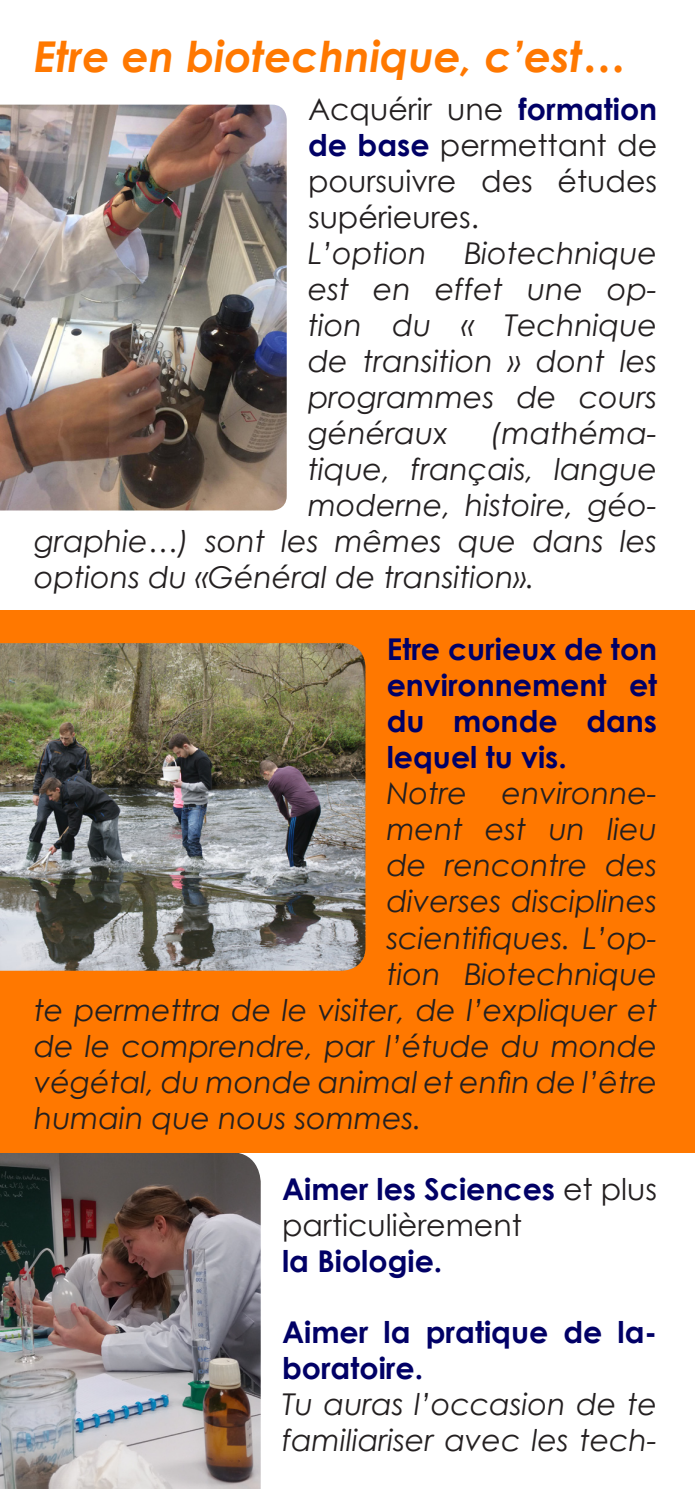
<style>
.page{position:relative;width:695px;height:1489px;background:#fff}
.page>*{position:absolute;margin:0;border:0;box-sizing:border-box;transform-origin:0 0}
.t1{font:italic 700 42.5px "Century Gothic";color:#ff7800}
.t2{font:italic 30px/36px "Century Gothic";color:#231f20;text-align:justify}
.t3{font:30px/36px "Century Gothic";color:#231f20;text-align:justify}
.t4{font:700 30px/36px "Century Gothic";color:#010066;text-align:justify}
.s1{font-weight:700;color:#010066}
</style>
<div class="page">
<img style="left:0;top:1152px;width:261px;height:336px">
<hr style="left:694px;top:1130px;width:1px;height:358px;background:#010066">
<div style="left:0;top:610px;width:694px;height:542px;background:#ff7800"></div>
<img style="left:0;top:105px;width:287px;height:405px">
<img style="left:0;top:643px;width:365px;height:327px">
<p class="t1" style="left:34px;top:29px;width:592px">Etre en biotechnique, c’est…</p>
<p class="t3" style="left:308px;top:91px;width:350px">Acquérir une <span class="s1">formation de base</span> permettant de poursuivre des études supérieures.</p>
<p class="t2" style="left:308px;top:235px;width:120px">L’option</p>
<p class="t2" style="left:308px;top:235px;width:350px;text-indent:156px">Biotechnique est en effet une op&shy;tion du « Technique de transition » dont les programmes de cours généraux</p>
<p class="t2" style="left:490px;top:415px;width:168px">(mathéma-</p>
<p class="t2" style="left:308px;top:451px;width:350px">tique, français, langue</p>
<p class="t2" style="left:308px;top:487px;width:350px">moderne, histoire, géo-</p>
<p class="t2" style="left:34px;top:523px;width:624px">graphie…) sont les mêmes que dans les</p>
<p class="t2" style="left:34px;top:559px;width:502px">options du «Général de transition».</p>
<p class="t4" style="left:386px;top:630px;width:272px">Etre curieux de ton environnement et du monde dans lequel tu vis.</p>
<p class="t2" style="left:386px;top:775px;width:272px">Notre environne-</p>
<p class="t2" style="left:386px;top:811px;width:272px">ment est un lieu</p>
<p class="t2" style="left:386px;top:847px;width:272px">de rencontre des</p>
<p class="t2" style="left:386px;top:883px;width:272px">diverses disciplines</p>
<p class="t2" style="left:386px;top:919px;width:272px">scientifiques. L’op-</p>
<p class="t2" style="left:386px;top:955px;width:272px">tion Biotechnique</p>
<p class="t2" style="left:34px;top:991px;width:624px">te permettra de le visiter, de l’expliquer et</p>
<p class="t2" style="left:34px;top:1027px;width:624px">de le comprendre, par l’étude du monde</p>
<p class="t2" style="left:34px;top:1063px;width:624px">végétal, du monde animal et enfin de l’être</p>
<p class="t2" style="left:34px;top:1099px;width:389px">humain que nous sommes.</p>
<p class="t3" style="left:282px;top:1170px;width:376px"><span class="s1">Aimer les Sciences</span> et plus particulièrement</p>
<p class="t4" style="left:282px;top:1241px;width:162px">la Biologie.</p>
<p class="t4" style="left:282px;top:1312px;width:376px">Aimer la pratique de la&shy;boratoire.</p>
<p class="t2" style="left:282px;top:1385px;width:376px">Tu auras l’occasion de te familiariser avec les tech-</p>
</div>
